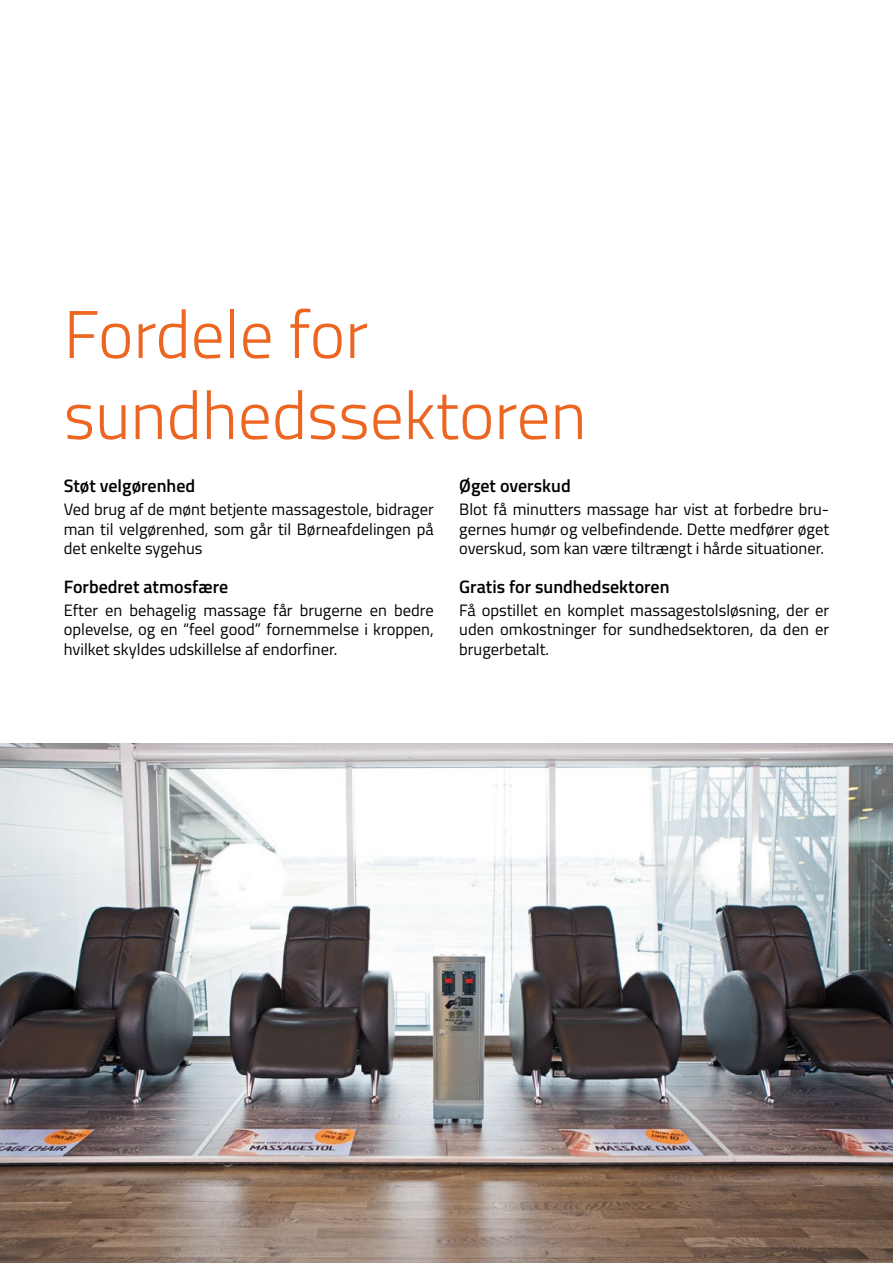
<style>
.page{position:relative;width:893px;height:1263px;background:#fff}
.page>*{position:absolute;margin:0;border:0;box-sizing:border-box;transform-origin:0 0}
.t1{font:300 67.5px/81px "Titillium";color:#ec6622}
.t2{font:600 18px "Titillium";color:#000}
.t3{font:16.5px/19.8px "Titillium";color:#000;text-align:justify}
</style>
<div class="page">
<img style="left:0;top:743px;width:893px;height:520px">
<h1 class="t1" style="left:64px;top:291px;width:524px">Fordele for sundhedssektoren</h1>
<p class="t2" style="left:64px;top:472px;width:133px">Støt velgørenhed</p>
<p class="t3" style="left:64px;top:498px;width:371px">Ved brug af de mønt betjente massagestole, bidrager man til velgørenhed, som går til Børneafdelingen på det enkelte sygehus</p>
<p class="t2" style="left:64px;top:573px;width:166px">Forbedret atmosfære</p>
<p class="t3" style="left:64px;top:599px;width:371px">Efter en behagelig massage får brugerne en bedre oplevelse, og en “feel good” fornemmelse i kroppen, hvilket skyldes udskillelse af endorfiner.</p>
<p class="t2" style="left:459px;top:472px;width:113px">Øget overskud</p>
<p class="t3" style="left:459px;top:498px;width:371px">Blot få minutters massage har vist at forbedre bru&shy;gernes humør og velbefindende. Dette medfører øget overskud, som kan være tiltrængt i hårde situationer.</p>
<p class="t2" style="left:459px;top:573px;width:212px">Gratis for sundhedsektoren</p>
<p class="t3" style="left:459px;top:599px;width:371px">Få opstillet en komplet massagestolsløsning, der er uden omkostninger for sundhedsektoren, da den er brugerbetalt.</p>
</div>
